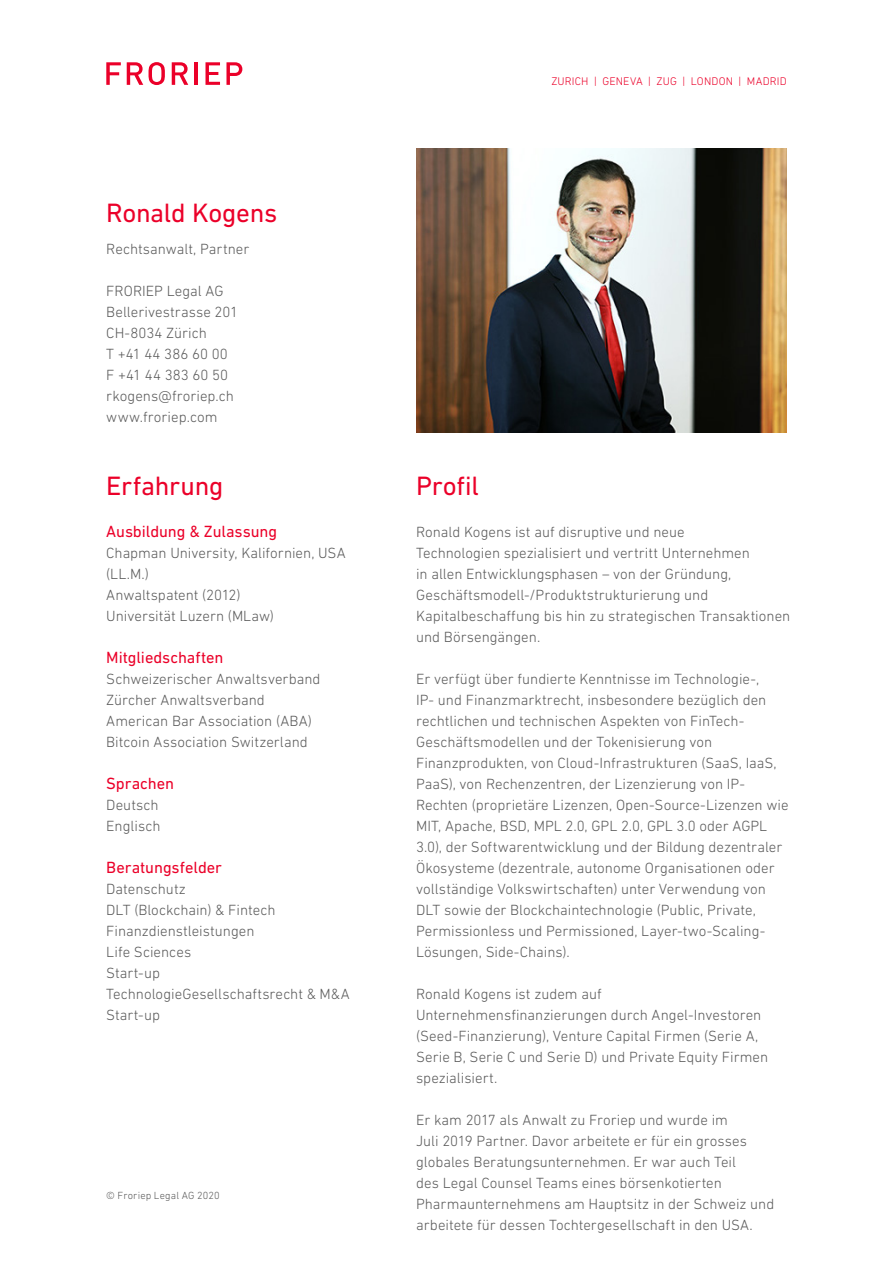
<style>
.page{position:relative;width:893px;height:1263px;background:#fff}
.page>*{position:absolute;margin:0;border:0;box-sizing:border-box;transform-origin:0 0}
.Überschrift{font:27px "DIN Next LT Pro";letter-spacing:-.01em;color:#eb0029}
.Haupttitel{font:16.5px "DIN Next LT Pro";letter-spacing:-.005em;color:#eb0029}
.Lauftext{font:16.5px "DIN Next LT Pro";letter-spacing:-.005em;color:#eb0029}
.Lauftext-2{font:300 15px/21px "DIN Next LT Pro";color:#5a5a5a}
.t1{font:300 11.25px "DIN Next LT Pro";letter-spacing:.015em;color:#eb0029}
.t2{font:300 10.5px "DIN Next LT Pro";letter-spacing:.015em;color:#5a5a5a}
</style>
<div class="page">
<svg style="left:106px;top:62px;width:15px;height:23px"></svg>
<svg style="left:127px;top:62px;width:38px;height:23px"></svg>
<svg style="left:172px;top:62px;width:16px;height:23px"></svg>
<hr style="left:194px;top:62px;width:4px;height:23px;background:#eb0029">
<svg style="left:205px;top:62px;width:15px;height:23px"></svg>
<svg style="left:226px;top:62px;width:16px;height:23px"></svg>
<img style="left:416px;top:149px;width:371px;height:283px">
<p class="Überschrift" style="left:106px;top:197px;width:173px">Ronald Kogens</p>
<p class="Lauftext-2" style="left:106px;top:238px;width:145px">Rechtsanwalt, Partner</p>
<p class="Lauftext-2" style="left:106px;top:280px;width:119px">FRORIEP Legal AG</p>
<p class="Lauftext-2" style="left:106px;top:301px;width:133px">Bellerivestrasse 201</p>
<p class="Lauftext-2" style="left:106px;top:322px;width:102px">CH-8034 Zürich</p>
<p class="Lauftext-2" style="left:106px;top:343px;width:123px">T +41 44 386 60 00</p>
<p class="Lauftext-2" style="left:106px;top:364px;width:123px">F +41 44 383 60 50</p>
<p class="Lauftext-2" style="left:106px;top:385px;width:129px">rkogens@froriep.ch</p>
<p class="Lauftext-2" style="left:106px;top:406px;width:113px">www.froriep.com</p>
<p class="Überschrift" style="left:106px;top:470px;width:119px">Erfahrung</p>
<p class="Haupttitel" style="left:106px;top:522px;width:172px">Ausbildung &amp; Zulassung</p>
<p class="Lauftext-2" style="left:106px;top:542px;width:241px">Chapman University, Kalifornien, USA (LL.M.)</p>
<p class="Lauftext-2" style="left:106px;top:584px;width:136px">Anwaltspatent (2012)</p>
<p class="Lauftext-2" style="left:106px;top:605px;width:169px">Universität Luzern (MLaw)</p>
<p class="Lauftext" style="left:106px;top:648px;width:119px">Mitgliedschaften</p>
<p class="Lauftext-2" style="left:106px;top:668px;width:216px">Schweizerischer Anwaltsverband</p>
<p class="Lauftext-2" style="left:106px;top:689px;width:160px">Zürcher Anwaltsverband</p>
<p class="Lauftext-2" style="left:106px;top:710px;width:207px">American Bar Association (ABA)</p>
<p class="Lauftext-2" style="left:106px;top:731px;width:203px">Bitcoin Association Switzerland</p>
<p class="Haupttitel" style="left:106px;top:774px;width:69px">Sprachen</p>
<p class="Lauftext-2" style="left:106px;top:794px;width:54px">Deutsch</p>
<p class="Lauftext-2" style="left:106px;top:815px;width:56px">Englisch</p>
<p class="Haupttitel" style="left:106px;top:858px;width:117px">Beratungsfelder</p>
<p class="Lauftext-2" style="left:106px;top:878px;width:81px">Datenschutz</p>
<p class="Lauftext-2" style="left:106px;top:899px;width:171px">DLT (Blockchain) &amp; Fintech</p>
<p class="Lauftext-2" style="left:106px;top:920px;width:150px">Finanzdienstleistungen</p>
<p class="Lauftext-2" style="left:106px;top:941px;width:86px">Life Sciences</p>
<p class="Lauftext-2" style="left:106px;top:962px;width:55px">Start-up</p>
<p class="Lauftext-2" style="left:106px;top:983px;width:245px">TechnologieGesellschaftsrecht &amp; M&amp;A</p>
<p class="Lauftext-2" style="left:106px;top:1004px;width:55px">Start-up</p>
<p class="t2" style="left:106px;top:1189px;width:115px">© Froriep Legal AG 2020</p>
<p class="t1" style="left:551px;top:75px;width:237px">ZURICH | GENEVA | ZUG | LONDON | MADRID</p>
<p class="Überschrift" style="left:416px;top:470px;width:64px">Profil</p>
<p class="Lauftext-2" style="left:416px;top:521px;width:376px">Ronald Kogens ist auf disruptive und neue<br>Technologien spezialisiert und vertritt Unternehmen<br>in allen Entwicklungsphasen – von der Gründung, Geschäftsmodell-/Produktstrukturierung und Kapitalbeschaffung bis hin zu strategischen Transaktionen und Börsengängen.</p>
<p class="Lauftext-2" style="left:416px;top:668px;width:374px">Er verfügt über fundierte Kenntnisse im Technologie-,<br>IP- und Finanzmarktrecht, insbesondere bezüglich den rechtlichen und technischen Aspekten von FinTech-Geschäftsmodellen und der Tokenisierung von Finanzprodukten, von Cloud-Infrastrukturen (SaaS, IaaS, PaaS), von Rechenzentren, der Lizenzierung von IP-Rechten (proprietäre Lizenzen, Open-Source-Lizenzen wie MIT, Apache, BSD, MPL 2.0, GPL 2.0, GPL 3.0 oder AGPL 3.0), der Softwarentwicklung und der Bildung dezentraler Ökosysteme (dezentrale, autonome Organisationen oder vollständige Volkswirtschaften) unter Verwendung von DLT sowie der Blockchaintechnologie (Public, Private, Permissionless und Permissioned, Layer-two-Scaling-Lösungen, Side-Chains).</p>
<p class="Lauftext-2" style="left:416px;top:983px;width:354px">Ronald Kogens ist zudem auf Unternehmensfinanzierungen durch Angel-Investoren (Seed-Finanzierung), Venture Capital Firmen (Serie A, Serie B, Serie C und Serie D) und Private Equity Firmen spezialisiert.</p>
<p class="Lauftext-2" style="left:416px;top:1109px;width:360px">Er kam 2017 als Anwalt zu Froriep und wurde im<br>Juli 2019 Partner. Davor arbeitete er für ein grosses globales Beratungsunternehmen. Er war auch Teil<br>des Legal Counsel Teams eines börsenkotierten Pharmaunternehmens am Hauptsitz in der Schweiz und arbeitete für dessen Tochtergesellschaft in den USA.</p>
</div>
